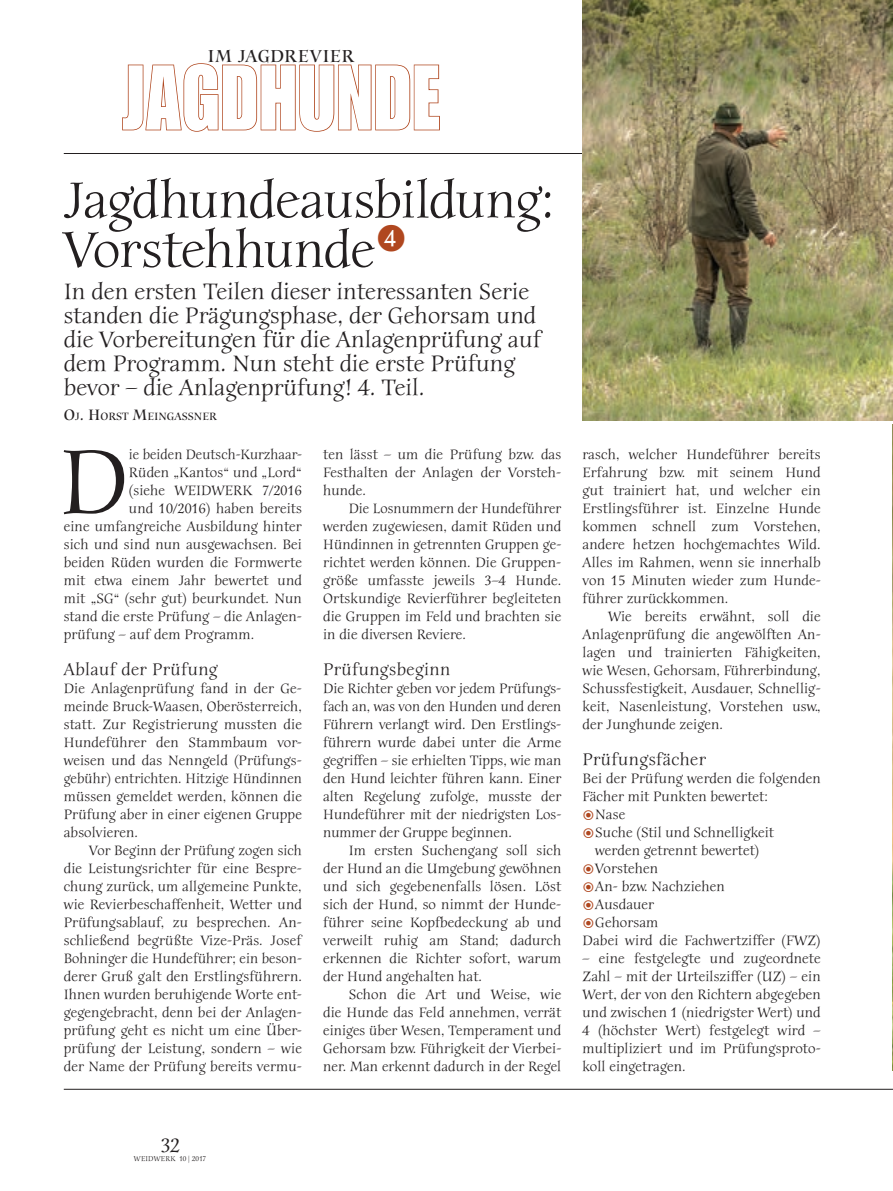
<style>
.page{position:relative;width:893px;height:1191px;background:#fff}
.page>*{position:absolute;margin:0;border:0;box-sizing:border-box;transform-origin:0 0}
.t1{font:97.5px "Anima BITC Std";color:#231f20}
.t2{font:90px "Impact LT Std";letter-spacing:.02em;color:#fff;scale:.85 1}
.t3{font:54px/49.5px "Anima BITC Std";letter-spacing:-.015em;color:#231f20}
.t4{font:24px/24px "Anima BITC Std";color:#231f20}
.t5{font:21px "Anima BITC Std";color:#231f20}
.t6{font:700 18.9px "Anima ITC Std";letter-spacing:.025em;color:#231f20}
.t7{font:18px "Anima BITC Std";letter-spacing:.02em;color:#231f20}
.t8{font:14.7px/18px "Anima BITC Std";letter-spacing:.005em;color:#231f20;text-align:justify}
.t9{font:700 11.55px "Anima ITC Std";color:#231f20}
.t10{font:7.5px "Anima BITC Std";letter-spacing:.025em;color:#231f20}
.s1{font-size:16.5px}
</style>
<div class="page">
<hr style="left:64px;top:153px;width:829px;height:1px;background:#231f20">
<hr style="left:64px;top:1089px;width:829px;height:1px;background:#231f20">
<svg style="left:122px;top:63px;width:318px;height:69px"></svg>
<img style="left:583px;top:0;width:310px;height:420px">
<img style="left:892px;top:424px;width:1px;height:646px">
<p class="t6" style="left:207px;top:46px;width:148px">IM JAGDREVIER</p>
<h2 class="t2" style="left:121px;top:45px;width:376px">JAGDHUNDE</h2>
<h3 class="t3" style="left:64px;top:176px;width:492px">Jagdhundeausbildung:<br>Vorstehhunde</h3>
<h3 class="t4" style="left:64px;top:280px;width:479px">In den ersten Teilen dieser interessanten Serie standen die Prägungsphase, der Gehorsam und die Vorbereitungen für die Anlagenprüfung auf dem Programm. Nun steht die erste Prüfung bevor – die Anlagenprüfung! 4. Teil.</h3>
<p class="t9" style="left:64px;top:410px;width:154px"><span class="s1">O</span>J<span class="s1">. H</span>ORST <span class="s1">M</span>EINGASSNER</p>
<h1 class="t1" style="left:59px;top:428px;width:71px">D</h1>
<p class="t8" style="left:129px;top:445px;width:174px">ie beiden Deutsch-Kurzhaar-</p>
<p class="t8" style="left:323px;top:445px;width:240px">ten lässt – um die Prüfung bzw. das Festhalten der Anlagen der Vorsteh&shy;hunde.</p>
<p class="t8" style="left:323px;top:499px;width:240px;text-indent:26px">Die Losnummern der Hundeführer werden zugewiesen, damit Rüden und Hündinnen in getrennten Gruppen ge&shy;richtet werden können. Die Gruppen&shy;größe umfasste jeweils 3–4 Hunde.<br>Ortskundige Revierführer begleiteten die Gruppen im Feld und brachten sie in die diversen Reviere.</p>
<p class="t7" style="left:323px;top:659px;width:129px">Prüfungsbeginn</p>
<p class="t8" style="left:323px;top:679px;width:240px">Die Richter geben vor jedem Prüfungs&shy;fach an, was von den Hunden und deren Führern verlangt wird. Den Erstlings&shy;führern wurde dabei unter die Arme gegriffen – sie erhielten Tipps, wie man den Hund leichter führen kann. Einer alten Regelung zufolge, musste der Hundeführer mit der niedrigsten Los&shy;nummer der Gruppe beginnen.</p>
<p class="t8" style="left:323px;top:841px;width:240px;text-indent:26px">Im ersten Suchengang soll sich der Hund an die Umgebung gewöhnen und sich gegebenenfalls lösen. Löst sich der Hund, so nimmt der Hunde&shy;führer seine Kopfbedeckung ab und verweilt ruhig am Stand; dadurch erkennen die Richter sofort, warum der Hund angehalten hat.</p>
<p class="t8" style="left:323px;top:985px;width:240px;text-indent:26px">Schon die Art und Weise, wie die Hunde das Feld annehmen, verrät einiges über Wesen, Temperament und Gehorsam bzw. Führigkeit der Vierbei&shy;ner. Man erkennt dadurch in der Regel</p>
<p class="t8" style="left:129px;top:463px;width:174px">Rüden „Kantos“ und „Lord“</p>
<p class="t8" style="left:129px;top:481px;width:174px">(siehe WEIDWERK 7/2016</p>
<p class="t8" style="left:129px;top:499px;width:174px">und 10/2016) haben bereits</p>
<p class="t8" style="left:64px;top:517px;width:240px">eine umfangreiche Ausbildung hinter</p>
<p class="t8" style="left:64px;top:535px;width:240px">sich und sind nun ausgewachsen. Bei</p>
<p class="t8" style="left:64px;top:553px;width:240px">beiden Rüden wurden die Formwerte</p>
<p class="t8" style="left:64px;top:571px;width:240px">mit etwa einem Jahr bewertet und</p>
<p class="t8" style="left:64px;top:589px;width:240px">mit „SG“ (sehr gut) beurkundet. Nun</p>
<p class="t8" style="left:64px;top:607px;width:240px">stand die erste Prüfung – die Anlagen-</p>
<p class="t8" style="left:64px;top:625px;width:192px">prüfung – auf dem Programm.</p>
<p class="t7" style="left:64px;top:659px;width:156px">Ablauf der Prüfung</p>
<p class="t8" style="left:64px;top:679px;width:240px">Die Anlagenprüfung fand in der Ge&shy;meinde Bruck-Waasen, Oberösterreich, statt. Zur Registrierung mussten die Hundeführer den Stammbaum vor&shy;weisen und das Nenngeld (Prüfungs&shy;gebühr) entrichten. Hitzige Hündinnen müssen gemeldet werden, können die Prüfung aber in einer eigenen Gruppe absolvieren.</p>
<p class="t8" style="left:64px;top:841px;width:240px;text-indent:26px">Vor Beginn der Prüfung zogen sich die Leistungsrichter für eine Bespre&shy;chung zurück, um allgemeine Punkte, wie Revierbeschaffenheit, Wetter und Prüfungsablauf, zu besprechen. An&shy;schließend begrüßte Vize-Präs. Josef Bohninger die Hundeführer; ein beson&shy;derer Gruß galt den Erstlingsführern.<br>Ihnen wurden beruhigende Worte ent&shy;gegengebracht, denn bei der Anlagen&shy;prüfung geht es nicht um eine Über&shy;prüfung der Leistung, sondern – wie der Name der Prüfung bereits vermu-</p>
<p class="t8" style="left:583px;top:445px;width:240px">rasch, welcher Hundeführer bereits Erfahrung bzw. mit seinem Hund gut trainiert hat, und welcher ein Erstlingsführer ist. Einzelne Hunde kommen schnell zum Vorstehen, andere hetzen hochgemachtes Wild.<br>Alles im Rahmen, wenn sie innerhalb von 15 Minuten wieder zum Hunde&shy;führer zurückkommen.</p>
<p class="t8" style="left:583px;top:607px;width:240px;text-indent:26px">Wie bereits erwähnt, soll die Anlagenprüfung die angewölften An&shy;lagen und trainierten Fähigkeiten, wie Wesen, Gehorsam, Führerbindung, Schussfestigkeit, Ausdauer, Schnellig&shy;keit, Nasenleistung, Vorstehen usw., der Junghunde zeigen.</p>
<p class="t7" style="left:583px;top:749px;width:125px">Prüfungsfächer</p>
<p class="t8" style="left:583px;top:769px;width:240px">Bei der Prüfung werden die folgenden</p>
<p class="t8" style="left:583px;top:787px;width:187px">Fächer mit Punkten bewertet:</p>
<p class="t8" style="left:595px;top:805px;width:31px">Nase</p>
<p class="t8" style="left:595px;top:823px;width:180px">Suche (Stil und Schnelligkeit</p>
<p class="t8" style="left:595px;top:841px;width:165px">werden getrennt bewertet)</p>
<p class="t8" style="left:595px;top:859px;width:64px">Vorstehen</p>
<p class="t8" style="left:595px;top:877px;width:131px">An- bzw. Nachziehen</p>
<p class="t8" style="left:595px;top:895px;width:60px">Ausdauer</p>
<p class="t8" style="left:595px;top:913px;width:65px">Gehorsam</p>
<p class="t8" style="left:583px;top:931px;width:240px">Dabei wird die Fachwertziffer (FWZ)</p>
<p class="t8" style="left:583px;top:949px;width:240px">– eine festgelegte und zugeordnete Zahl – mit der Urteilsziffer (UZ) – ein Wert, der von den Richtern abgegeben und zwischen 1 (niedrigster Wert) und 4 (höchster Wert) festgelegt wird – multipliziert und im Prüfungsproto&shy;koll eingetragen.</p>
<h3 class="t5" style="left:160px;top:1134px;width:21px">32</h3>
<p class="t10" style="left:134px;top:1154px;width:74px">WEIDWERK 10 | 2017</p>
</div>
